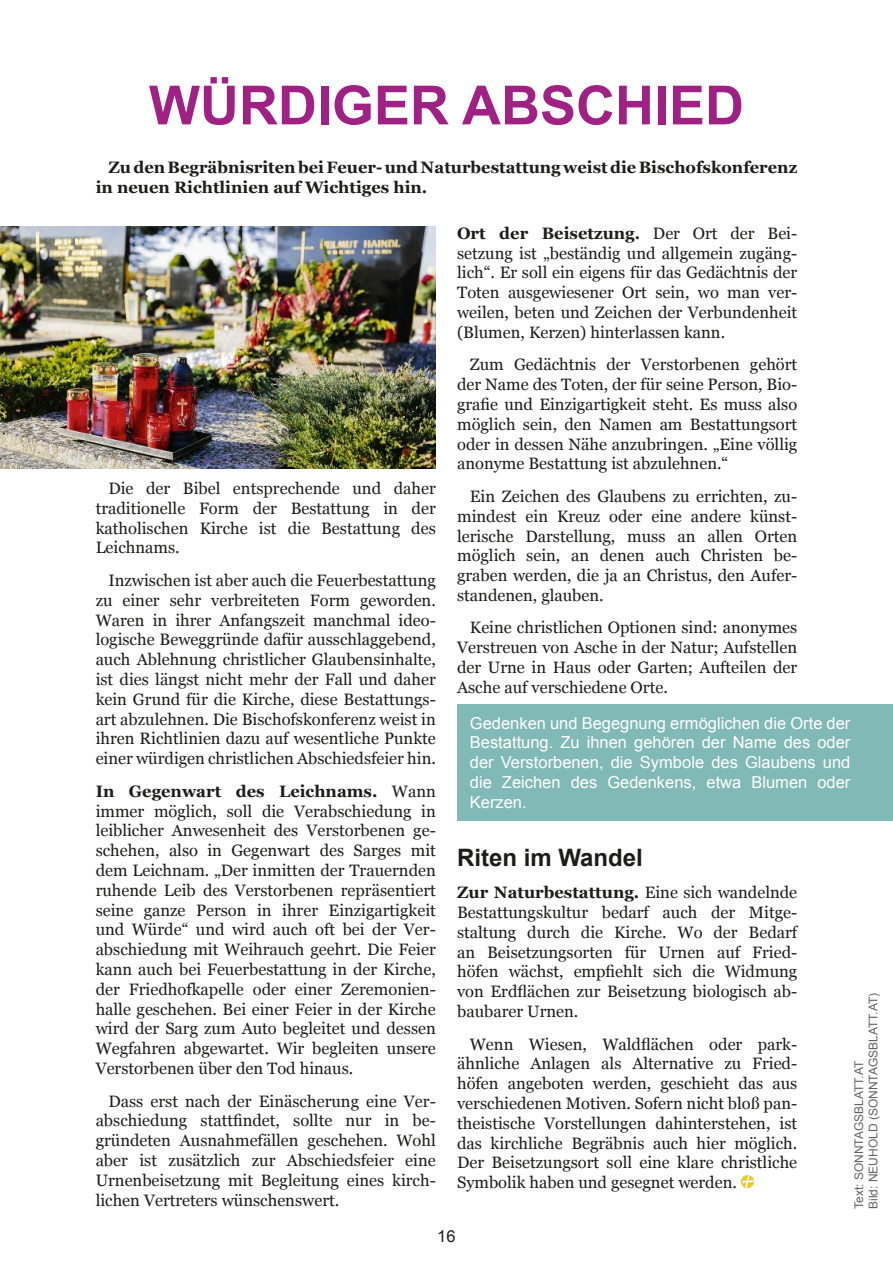
<style>
.page{position:relative;width:893px;height:1263px;background:#fff}
.page>*{position:absolute;margin:0;border:0;box-sizing:border-box;transform-origin:0 0}
.t1{font:700 54px "Arial";color:#a02183}
.t2{font:700 24px "Arial";color:#1c1c1b}
.t3{font:16.5px/19.8px "Georgia";color:#1c1c1b;text-align:justify}
.t4{font:16.5px/19.8px "Arial";color:#fff;text-align:justify}
.t5{font:700 16.5px/19.8px "Georgia";color:#1c1c1b}
.t6{font:16.5px "Arial";color:#1c1c1b}
.t7{font:12px/14.4px "Arial";color:#636362}
.s1{font-weight:700}
</style>
<div class="page">
<svg style="left:741px;top:1175px;width:13px;height:13px"></svg>
<img style="left:0;top:226px;width:436px;height:243px">
<div style="left:457px;top:704px;width:436px;height:116px;background:#80b9b5"></div>
<h1 class="t1" style="left:149px;top:70px;width:596px">WÜRDIGER ABSCHIED</h1>
<p class="t5" style="left:96px;top:157px;width:703px;text-indent:13px">Zu den Begräbnisriten bei Feuer- und Naturbestattung weist die Bischofskonferenz in neuen Richtlinien auf Wichtiges hin.</p>
<p class="t3" style="left:96px;top:478px;width:342px;text-indent:13px">Die der Bibel entsprechende und daher traditionelle Form der Bestattung in der katholischen Kirche ist die Bestattung des Leichnams.</p>
<p class="t3" style="left:96px;top:570px;width:342px;text-indent:13px">Inzwischen ist aber auch die Feuerbestattung zu einer sehr verbreiteten Form geworden.<br>Waren in ihrer Anfangszeit manchmal ideo&shy;logische Beweggründe dafür ausschlaggebend, auch Ablehnung christlicher Glaubensinhalte, ist dies längst nicht mehr der Fall und daher kein Grund für die Kirche, diese Bestattungs&shy;art abzulehnen. Die Bischofskonferenz weist in ihren Richtlinien dazu auf wesentliche Punkte einer würdigen christlichen Abschiedsfeier hin.</p>
<p class="t3" style="left:96px;top:780px;width:342px"><span class="s1">In Gegenwart des Leichnams.</span> Wann immer möglich, soll die Verabschiedung in leiblicher Anwesenheit des Verstorbenen ge&shy;schehen, also in Gegenwart des Sarges mit dem Leichnam. „Der inmitten der Trauernden ruhende Leib des Verstorbenen repräsentiert seine ganze Person in ihrer Einzigartigkeit und Würde“ und wird auch oft bei der Ver&shy;abschiedung mit Weihrauch geehrt. Die Feier kann auch bei Feuerbestattung in der Kirche, der Friedhofkapelle oder einer Zeremonien&shy;halle geschehen. Bei einer Feier in der Kirche wird der Sarg zum Auto begleitet und dessen Wegfahren abgewartet. Wir begleiten unsere Verstorbenen über den Tod hinaus.</p>
<p class="t3" style="left:96px;top:1090px;width:342px;text-indent:13px">Dass erst nach der Einäscherung eine Ver&shy;abschiedung stattfindet, sollte nur in be&shy;gründeten Ausnahmefällen geschehen. Wohl aber ist zusätzlich zur Abschiedsfeier eine Urnenbeisetzung mit Begleitung eines kirch&shy;lichen Vertreters wünschenswert.</p>
<p class="t3" style="left:457px;top:222px;width:342px"><span class="s1">Ort der Beisetzung.</span> Der Ort der Bei&shy;setzung ist „beständig und allgemein zugäng&shy;lich“. Er soll ein eigens für das Gedächtnis der Toten ausgewiesener Ort sein, wo man ver&shy;weilen, beten und Zeichen der Verbundenheit (Blumen, Kerzen) hinterlassen kann.</p>
<p class="t3" style="left:457px;top:354px;width:342px;text-indent:13px">Zum Gedächtnis der Verstorbenen gehört der Name des Toten, der für seine Person, Bio&shy;grafie und Einzigartigkeit steht. Es muss also möglich sein, den Namen am Bestattungsort oder in dessen Nähe anzubringen. „Eine völlig anonyme Bestattung ist abzulehnen.“</p>
<p class="t3" style="left:457px;top:486px;width:342px;text-indent:13px">Ein Zeichen des Glaubens zu errichten, zu&shy;mindest ein Kreuz oder eine andere künst&shy;lerische Darstellung, muss an allen Orten möglich sein, an denen auch Christen be&shy;graben werden, die ja an Christus, den Aufer&shy;standenen, glauben.</p>
<p class="t3" style="left:457px;top:617px;width:342px;text-indent:13px">Keine christlichen Optionen sind: anonymes Verstreuen von Asche in der Natur; Aufstellen der Urne in Haus oder Garten; Aufteilen der Asche auf verschiedene Orte.</p>
<p class="t4" style="left:470px;top:713px;width:382px">Gedenken und Begegnung ermöglichen die Orte der Bestattung. Zu ihnen gehören der Name des oder der Verstorbenen, die Symbole des Glaubens und die Zeichen des Gedenkens, etwa Blumen oder Kerzen.</p>
<h2 class="t2" style="left:457px;top:841px;width:187px">Riten im Wandel</h2>
<p class="t3" style="left:457px;top:882px;width:342px"><span class="s1">Zur Naturbestattung.</span> Eine sich wandelnde Bestattungskultur bedarf auch der Mitge&shy;staltung durch die Kirche. Wo der Bedarf an Beisetzungsorten für Urnen auf Fried&shy;höfen wächst, empfiehlt sich die Widmung von Erdflächen zur Beisetzung biologisch ab&shy;baubarer Urnen.</p>
<p class="t3" style="left:457px;top:1033px;width:342px;text-indent:13px">Wenn Wiesen, Waldflächen oder park&shy;ähnliche Anlagen als Alternative zu Fried&shy;höfen angeboten werden, geschieht das aus verschiedenen Motiven. Sofern nicht bloß pan&shy;theistische Vorstellungen dahinterstehen, ist das kirchliche Begräbnis auch hier möglich.<br>Der Beisetzungsort soll eine klare christliche Symbolik haben und gesegnet werden.</p>
<p class="t7" style="left:852px;top:1209px;width:218px;rotate:-90deg">Text: SONNTAGSBLATT.AT<br>Bild: NEUHOLD (SONNTAGSBLATT.AT)</p>
<p class="t6" style="left:437px;top:1225px;width:20px">16</p>
</div>
